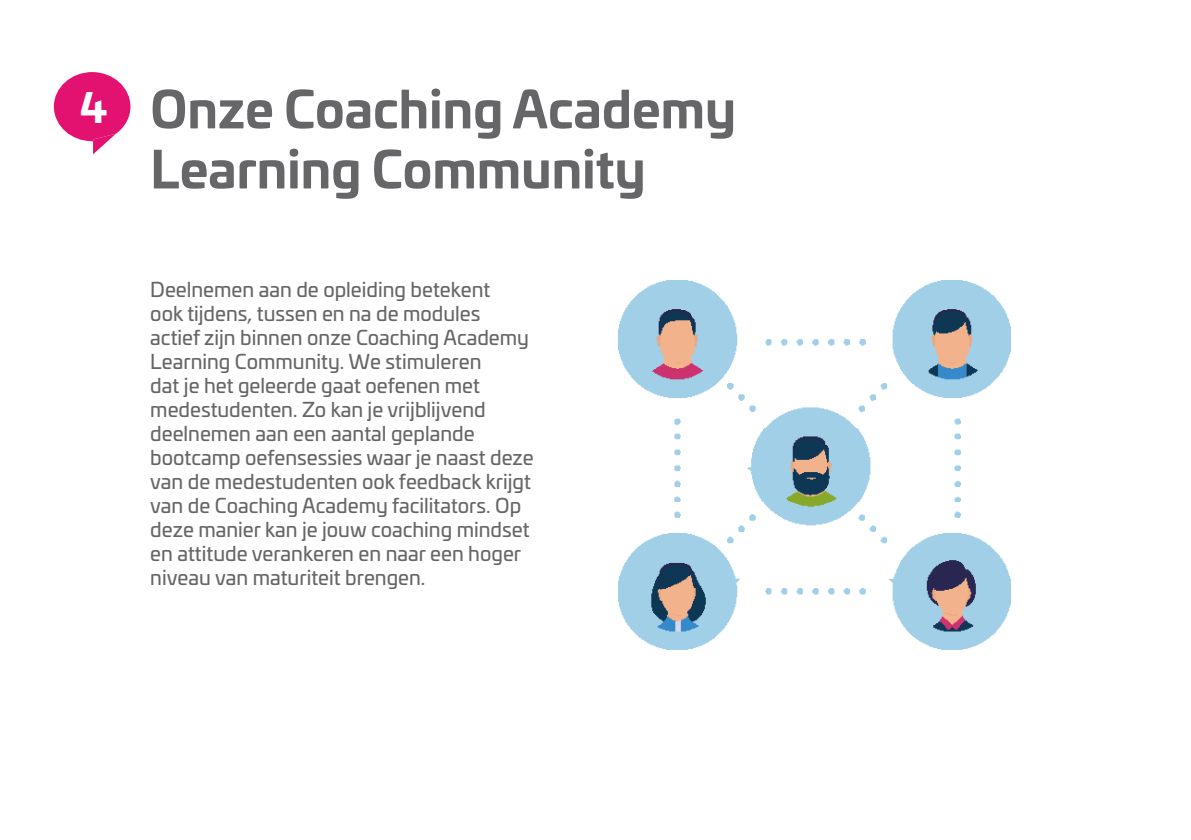
<style>
.page{position:relative;width:1191px;height:840px;background:#fff}
.page>*{position:absolute;margin:0;border:0;box-sizing:border-box;transform-origin:0 0}
.t1{font:700 50px/60px "Univia Pro";color:#666669}
.t2{font:700 40px "Univia Pro";color:#fff}
.t3{font:20px/24px "Univia Pro";color:#666669}
</style>
<div class="page">
<svg style="left:54px;top:72px;width:76px;height:82px"></svg>
<img style="left:618px;top:281px;width:392px;height:368px">
<p class="t2" style="left:80px;top:76px;width:29px">4</p>
<p class="t1" style="left:150px;top:76px;width:587px">Onze Coaching Academy<br>Learning Community</p>
<p class="t3" style="left:150px;top:276px;width:385px">Deelnemen aan de opleiding betekent<br>ook tijdens, tussen en na de modules actief zijn binnen onze Coaching Academy Learning Community. We stimuleren<br>dat je het geleerde gaat oefenen met medestudenten. Zo kan je vrijblijvend deelnemen aan een aantal geplande bootcamp oefensessies waar je naast deze van de medestudenten ook feedback krijgt van de Coaching Academy facilitators. Op deze manier kan je jouw coaching mindset en attitude verankeren en naar een hoger niveau van maturiteit brengen.</p>
</div>
